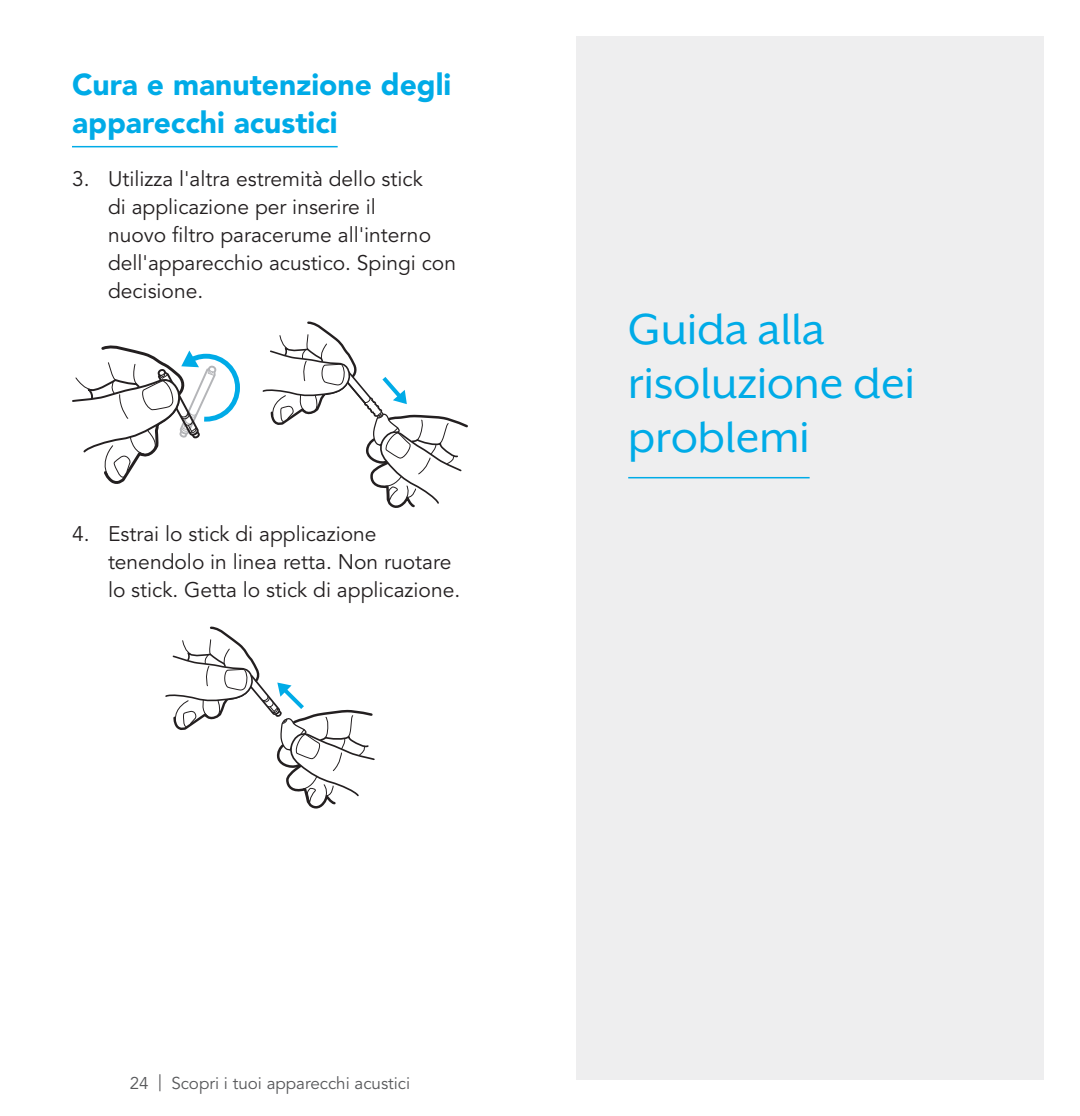
<style>
.page{position:relative;width:1080px;height:1116px;background:#fff}
.page>*{position:absolute;margin:0;border:0;box-sizing:border-box;transform-origin:0 0}
.Headline_1{font:50px/54px "Mr Eaves XL San OT";color:#00abe7}
.Page_Headline{font:30px/38px "Avenir LT SLI Std Black";color:#00abe7}
.t1{font:21px/28px "Avenir LT SLI Std Book";color:#231f20}
.t2{font:17px "Avenir LT SLI Std Book";color:#57585a}
</style>
<div class="page">
<svg style="left:72px;top:346px;width:168px;height:138px"></svg>
<svg style="left:263px;top:321px;width:205px;height:187px"></svg>
<svg style="left:165px;top:627px;width:210px;height:182px"></svg>
<hr style="left:72px;top:146px;width:266px;height:1px;background:#00abe7">
<div style="left:576px;top:36px;width:468px;height:1044px;background:#eeeeef"></div>
<hr style="left:628px;top:477px;width:182px;height:1px;background:#00abe7">
<p class="Page_Headline" style="left:72px;top:65px;width:381px">Cura e manutenzione degli apparecchi acustici</p>
<p class="t1" style="left:108px;top:165px;width:350px;text-indent:-36px">3. Utilizza l'altra estremità dello stick<br>di applicazione per inserire il<br>nuovo filtro paracerume all'interno dell'apparecchio acustico. Spingi con decisione.</p>
<p class="t1" style="left:108px;top:520px;width:354px;text-indent:-36px">4. Estrai lo stick di applicazione tenendolo in linea retta. Non ruotare lo stick. Getta lo stick di applicazione.</p>
<p class="Headline_1" style="left:628px;top:302px;width:288px">Guida alla risoluzione dei problemi</p>
<p class="t2" style="left:130px;top:1073px;width:282px">24 | Scopri i tuoi apparecchi acustici</p>
</div>
